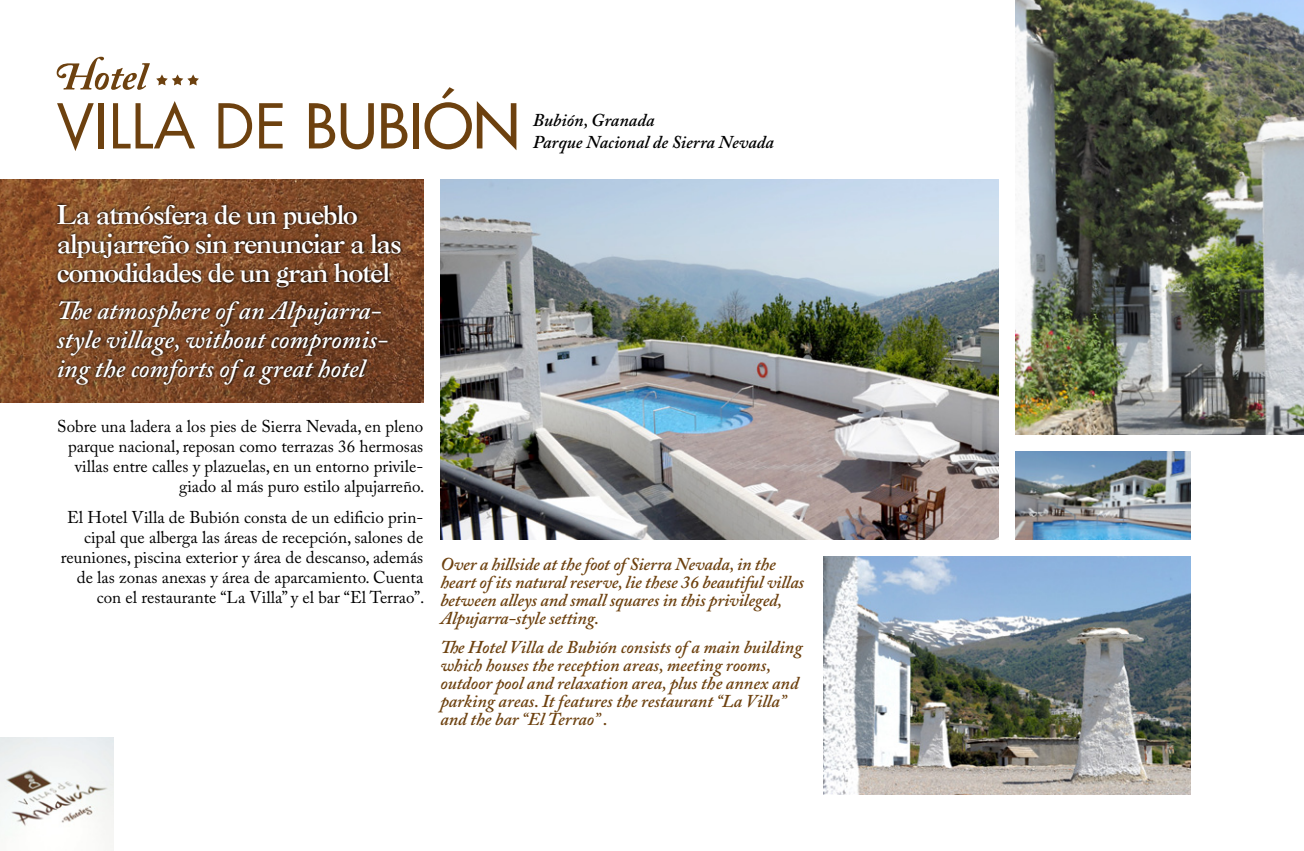
<style>
.page{position:relative;width:1304px;height:851px;background:#fff}
.page>*{position:absolute;margin:0;border:0;box-sizing:border-box;transform-origin:0 0}
.t1{font:60px "Futura LT";color:#6d410f}
.t2{font:italic 600 26px/29px "Adobe Caslon Pro";color:#fff}
.t3{font:700 26px/29px "Caslon";letter-spacing:-.03em;color:#fff}
.t4{font:italic 600 18px/18px "Adobe Caslon Pro";color:#6d410f}
.t5{font:italic 600 18px "Adobe Caslon Pro";color:#000}
.t6{font:17px/20px "Adobe Caslon Pro";color:#000;text-align:right}
.s1{font-style:inherit}
</style>
<div class="page">
<svg style="left:57px;top:57px;width:93px;height:33px"></svg>
<img style="left:0;top:180px;width:423px;height:223px">
<svg style="left:54px;top:202px;width:349px;height:88px;background:#6a3f22"></svg>
<svg style="left:54px;top:298px;width:336px;height:88px;background:#663c21"></svg>
<img style="left:0;top:737px;width:113px;height:111px">
<img style="left:440px;top:180px;width:559px;height:359px">
<img style="left:1016px;top:0;width:288px;height:434px">
<img style="left:1016px;top:451px;width:175px;height:88px">
<img style="left:824px;top:556px;width:367px;height:238px">
<svg style="left:156px;top:74px;width:43px;height:11px"></svg>
<h1 class="t1" style="left:57px;top:88px;width:465px">VILLA DE <span class="s1">BUBIÓN</span></h1>
<p class="t5" style="left:533px;top:109px;width:123px">Bubión, Granada</p>
<p class="t5" style="left:533px;top:131px;width:242px">Parque Nacional de Sierra Nevada</p>
<h2 class="t3" style="left:57px;top:199px;width:346px">La atmósfera de un pueblo alpujarreño sin renunciar a las comodidades de un gran hotel</h2>
<h2 class="t2" style="left:57px;top:295px;width:333px">The atmosphere of an Alpujarra&shy;style village, without compromis&shy;ing the comforts of a great hotel</h2>
<p class="t6" style="left:57px;top:416px;width:369px">Sobre una ladera a los pies de Sierra Nevada, en pleno parque nacional, reposan como terrazas 36 hermosas villas entre calles y plazuelas, en un entorno privile&shy;giado al más puro estilo alpujarreño.</p>
<p class="t6" style="left:61px;top:507px;width:365px">El Hotel Villa de Bubión consta de un edificio prin&shy;cipal que alberga las áreas de recepción, salones de reuniones, piscina exterior y área de descanso, además de las zonas anexas y área de aparcamiento. Cuenta con el restaurante “La Villa” y el bar “El Terrao”.</p>
<p class="t4" style="left:440px;top:554px;width:365px">Over a hillside at the foot of Sierra Nevada, in the heart of its natural reserve, lie these 36 beautiful villas between alleys and small squares in this privileged, Alpujarra-style setting.</p>
<p class="t4" style="left:440px;top:638px;width:364px">The Hotel Villa de Bubión consists of a main building which houses the reception areas, meeting rooms, outdoor pool and relaxation area, plus the annex and parking areas. It features the restaurant “La Villa” and the bar “El Terrao” .</p>
</div>
